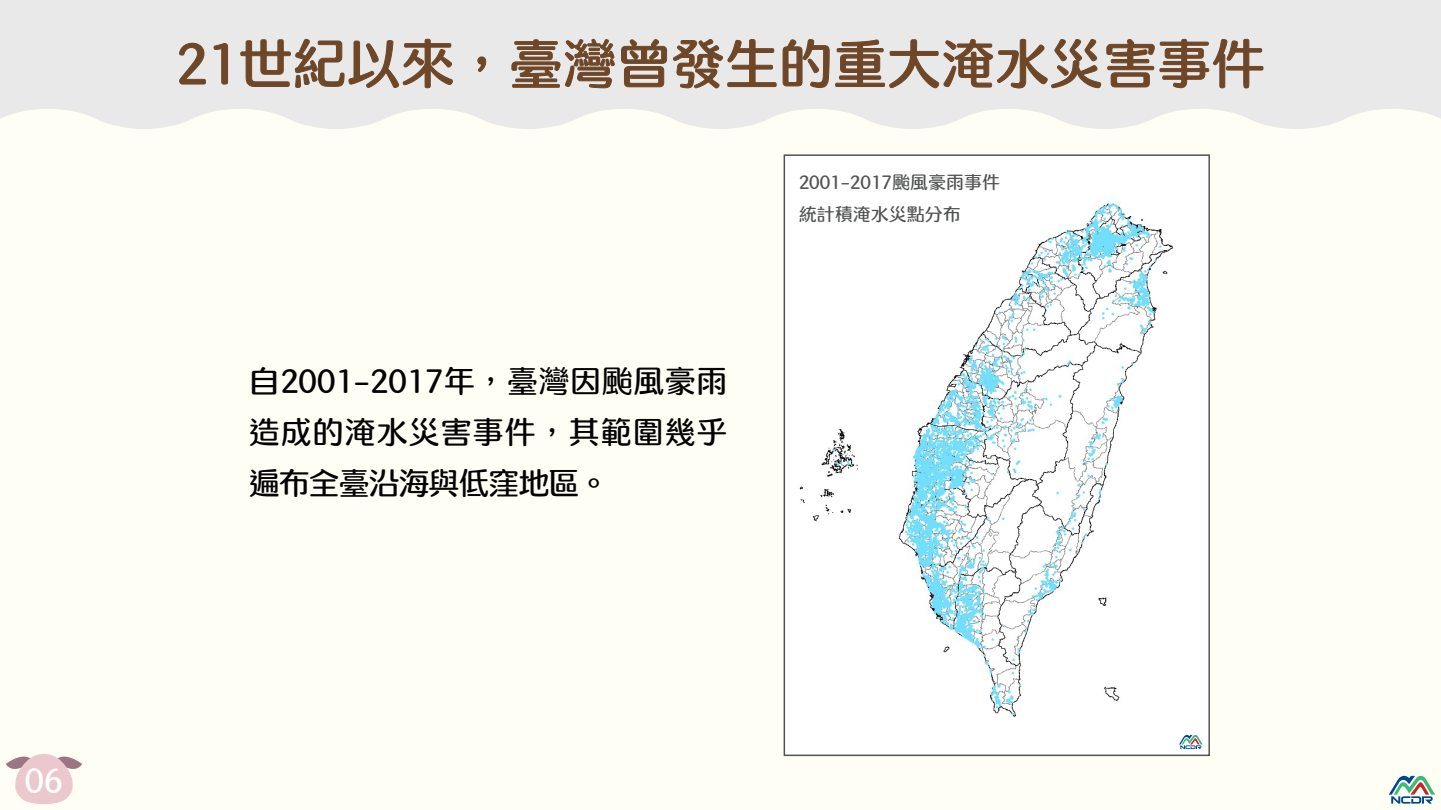
<style>
.page{position:relative;width:1441px;height:810px;background:#fff}
.page>*{position:absolute;margin:0;border:0;box-sizing:border-box;transform-origin:0 0}
.t1{font:700 54px "ARDC Qing Yuan B5";color:#6e4728}
.t2{font:700 32.85px "ARDC Qing Yuan B5";color:#fff}
.t3{font:700 31.5px/51px "ARDC Qing Yuan B5";color:#030303;text-align:justify}
.t4{font:700 18px/31.8px "ARDC Qing Yuan B5";color:#515253}
</style>
<div class="page">
<div style="left:0;top:0;width:1440px;height:810px;background:#fffef4"></div>
<svg style="left:0;top:0;width:1440px;height:129px;fill:#eae9e9"></svg>
<img style="left:786px;top:157px;width:420px;height:596px">
<div style="left:783px;top:154px;width:426px;height:602px;border:2px solid #515253"></div>
<svg style="left:1178px;top:735px;width:24px;height:14px"></svg>
<svg style="left:179px;top:43px;width:27px;height:41px"></svg>
<svg style="left:213px;top:43px;width:15px;height:41px"></svg>
<svg style="left:240px;top:37px;width:212px;height:53px"></svg>
<svg style="left:477px;top:57px;width:9px;height:15px"></svg>
<svg style="left:511px;top:39px;width:103px;height:50px"></svg>
<svg style="left:621px;top:39px;width:45px;height:48px"></svg>
<svg style="left:672px;top:39px;width:104px;height:50px"></svg>
<svg style="left:782px;top:31px;width:47px;height:57px"></svg>
<svg style="left:835px;top:39px;width:265px;height:49px"></svg>
<svg style="left:1106px;top:39px;width:156px;height:49px"></svg>
<svg style="left:6px;top:754px;width:76px;height:50px"></svg>
<svg style="left:1388px;top:776px;width:46px;height:28px"></svg>
<p class="t2" style="left:25px;top:765px;width:40px">06</p>
<h1 class="t1" style="left:175px;top:37px;width:1091px">21世紀以來，臺灣曾發生的重大淹水災害事件</h1>
<p class="t3" style="left:248px;top:357px;width:480px">自2001-2017年，臺灣因颱風豪雨造成的淹水災害事件，其範圍幾乎遍布全臺沿海與低窪地區。</p>
<p class="t4" style="left:798px;top:167px;width:203px">2001-2017颱風豪雨事件統計積淹水災點分布</p>
</div>
